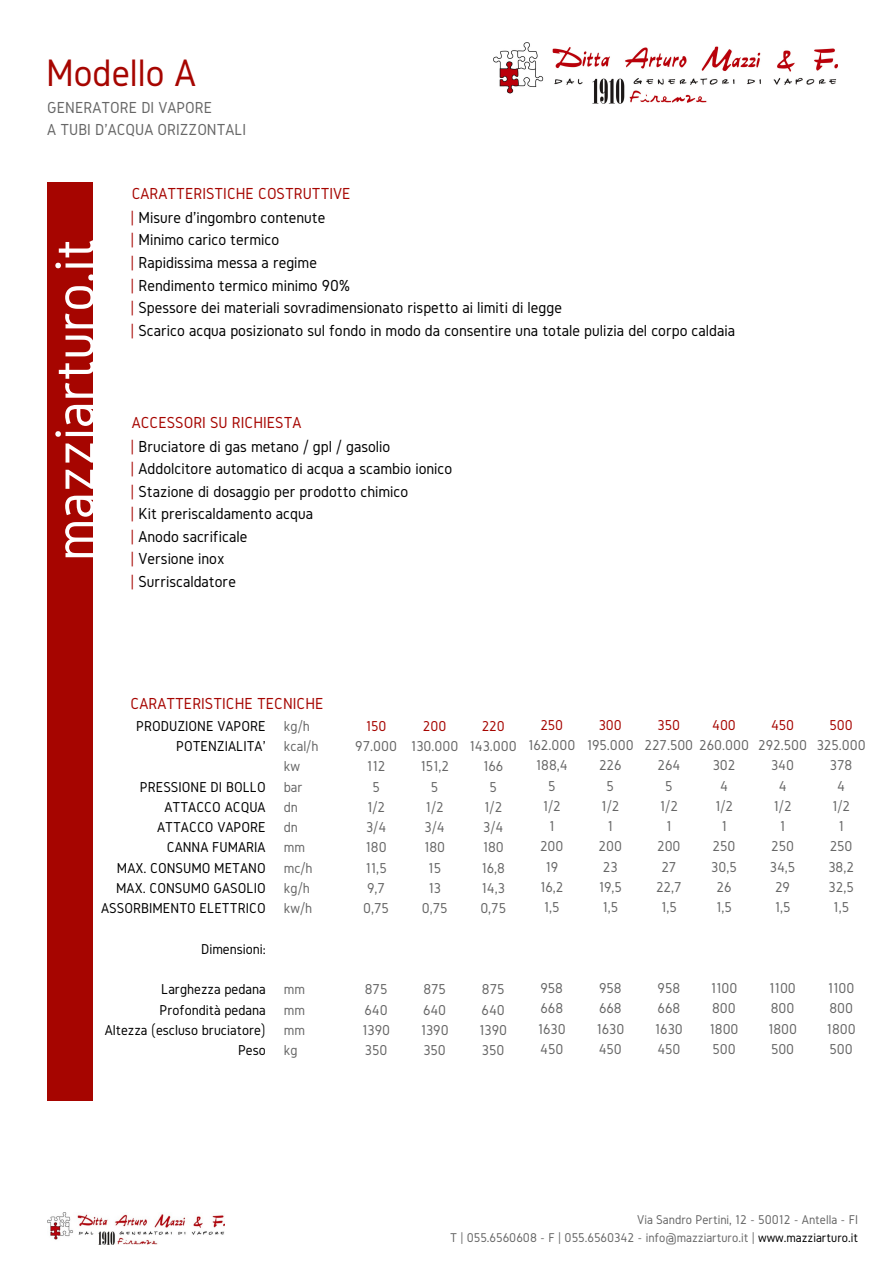
<style>
.page{position:relative;width:893px;height:1263px;background:#fff}
.page>*{position:absolute;margin:0;border:0;box-sizing:border-box;transform-origin:0 0}
.t1{font:59.55px "Gidole";color:#fff}
.t2{font:39.75px "Gidole";color:#a60500}
.t3{font:16.5px/22.6px "Gidole";color:#000}
.t4{font:16.5px/22.5px "Gidole";color:#666}
.t5{font:16.5px "Gidole";color:#a60500}
.t6{font:14.85px/20.2px "Gidole";color:#666}
.t7{font:14.85px/20.2px "Gidole";color:#000;text-align:right}
.t8{font:14.85px "Gidole";color:#a60500}
.t9{font:13.2px/18px "Gidole";color:#666;text-align:right}
.s1{color:#a60500}
.s2{color:#000}
</style>
<div class="page">
<div style="left:47px;top:182px;width:45px;height:919px;background:#a60500"></div>
<img style="left:493px;top:43px;width:345px;height:61px">
<img style="left:47px;top:1213px;width:177px;height:31px">
<h2 class="t2" style="left:46px;top:50px;width:151px">Modello A</h2>
<p class="t4" style="left:47px;top:96px;width:200px">GENERATORE DI VAPORE<br>A TUBI D'ACQUA ORIZZONTALI</p>
<h1 class="t1" style="left:41px;top:561px;width:324px;rotate:-90deg">mazziarturo.it</h1>
<p class="t3" style="left:131px;top:182px;width:606px"><span class="s1">CARATTERISTICHE COSTRUTTIVE<br>|</span> Misure d'ingombro contenute<br><span class="s1">|</span> Minimo carico termico<br><span class="s1">|</span> Rapidissima messa a regime<br><span class="s1">|</span> Rendimento termico minimo 90%<br><span class="s1">|</span> Spessore dei materiali sovradimensionato rispetto ai limiti di legge<br><span class="s1">|</span> Scarico acqua posizionato sul fondo in modo da consentire una totale pulizia del corpo caldaia</p>
<p class="t3" style="left:131px;top:411px;width:323px"><span class="s1">ACCESSORI SU RICHIESTA<br>|</span> Bruciatore di gas metano / gpl / gasolio<br><span class="s1">|</span> Addolcitore automatico di acqua a scambio ionico <span class="s1">|</span> Stazione di dosaggio per prodotto chimico<br><span class="s1">|</span> Kit preriscaldamento acqua<br><span class="s1">|</span> Anodo sacrificale<br><span class="s1">|</span> Versione inox<br><span class="s1">|</span> Surriscaldatore</p>
<p class="t5" style="left:131px;top:695px;width:194px">CARATTERISTICHE TECNICHE</p>
<p class="t7" style="left:136px;top:715px;width:131px">PRODUZIONE VAPORE<br>POTENZIALITA'</p>
<p class="t7" style="left:101px;top:776px;width:166px">PRESSIONE DI BOLLO<br>ATTACCO ACQUA<br>ATTACCO VAPORE<br>CANNA FUMARIA<br>MAX. CONSUMO METANO<br>MAX. CONSUMO GASOLIO<br>ASSORBIMENTO ELETTRICO</p>
<p class="t7" style="left:201px;top:938px;width:66px">Dimensioni:</p>
<p class="t7" style="left:105px;top:979px;width:163px">Larghezza pedana<br>Profondità pedana<br>Altezza (escluso bruciatore)<br>Peso</p>
<p class="t6" style="left:284px;top:715px;width:36px">kg/h kcal/h kw bar dn<br>dn mm mc/h kg/h kw/h</p>
<p class="t6" style="left:284px;top:979px;width:23px;text-align:justify">mm mm mm kg</p>
<p class="t8" style="left:366px;top:718px;width:22px">150</p>
<p class="t6" style="left:355px;top:736px;width:43px;text-align:center">97.000<br>112<br>5<br>1/2<br>3/4<br>180<br>11,5<br>9,7<br>0,75</p>
<p class="t8" style="left:423px;top:718px;width:25px">200</p>
<p class="t6" style="left:411px;top:736px;width:49px;text-align:center">130.000<br>151,2<br>5<br>1/2<br>3/4<br>180<br>15<br>13<br>0,75</p>
<p class="t8" style="left:482px;top:718px;width:25px">220</p>
<p class="t6" style="left:470px;top:736px;width:49px;text-align:center">143.000<br>166<br>5<br>1/2<br>3/4<br>180<br>16,8<br>14,3<br>0,75</p>
<p class="t8" style="left:540px;top:716px;width:24px">250</p>
<p class="t6" style="left:528px;top:735px;width:49px;text-align:center">162.000<br>188,4<br>5<br>1/2<br>1<br>200<br>19<br>16,2<br>1,5</p>
<p class="t8" style="left:599px;top:716px;width:25px">300</p>
<p class="t6" style="left:587px;top:735px;width:48px;text-align:center">195.000<br>226<br>5<br>1/2<br>1<br>200<br>23<br>19,5<br>1,5</p>
<p class="t8" style="left:658px;top:716px;width:24px">350</p>
<p class="t6" style="left:644px;top:735px;width:106px">227.500 260.000</p>
<p class="t6" style="left:657px;top:755px;width:24px">264</p>
<p class="t6" style="left:665px;top:775px;width:9px">5</p>
<p class="t6" style="left:660px;top:795px;width:20px">1/2</p>
<p class="t6" style="left:666px;top:816px;width:7px">1</p>
<p class="t6" style="left:657px;top:836px;width:25px">200</p>
<p class="t6" style="left:661px;top:856px;width:16px">27</p>
<p class="t6" style="left:656px;top:876px;width:27px">22,7</p>
<p class="t6" style="left:661px;top:897px;width:17px">1,5</p>
<p class="t8" style="left:712px;top:716px;width:25px">400</p>
<p class="t6" style="left:711px;top:755px;width:27px;text-align:center">302<br>4<br>1/2<br>1<br>250<br>30,5<br>26<br>1,5</p>
<p class="t8" style="left:771px;top:716px;width:25px">450</p>
<p class="t6" style="left:758px;top:735px;width:50px;text-align:center">292.500<br>340<br>4<br>1/2<br>1<br>250<br>34,5<br>29<br>1,5</p>
<p class="t8" style="left:829px;top:716px;width:25px">500</p>
<p class="t6" style="left:817px;top:735px;width:50px;text-align:center">325.000<br>378<br>4<br>1/2<br>1<br>250<br>38,2<br>32,5<br>1,5</p>
<p class="t6" style="left:362px;top:979px;width:29px">875<br>640<br>1390<br>350</p>
<p class="t6" style="left:421px;top:979px;width:29px">875<br>640<br>1390<br>350</p>
<p class="t6" style="left:479px;top:979px;width:29px">875<br>640<br>1390<br>350</p>
<p class="t6" style="left:538px;top:978px;width:29px">958<br>668<br>1630<br>450</p>
<p class="t6" style="left:596px;top:978px;width:29px">958<br>668<br>1630<br>450</p>
<p class="t6" style="left:655px;top:978px;width:29px">958<br>668<br>1630<br>450</p>
<p class="t6" style="left:709px;top:978px;width:31px">1100<br>800<br>1800<br>500</p>
<p class="t6" style="left:768px;top:978px;width:31px">1100<br>800<br>1800<br>500</p>
<p class="t6" style="left:827px;top:978px;width:31px">1100<br>800<br>1800<br>500</p>
<p class="t9" style="left:450px;top:1210px;width:410px">Via Sandro Pertini, 12 - 50012 - Antella - FI<br>T | 055.6560608 - F | 055.6560342 - info@mazziarturo.it | <span class="s2">www.mazziarturo.it</span></p>
</div>
